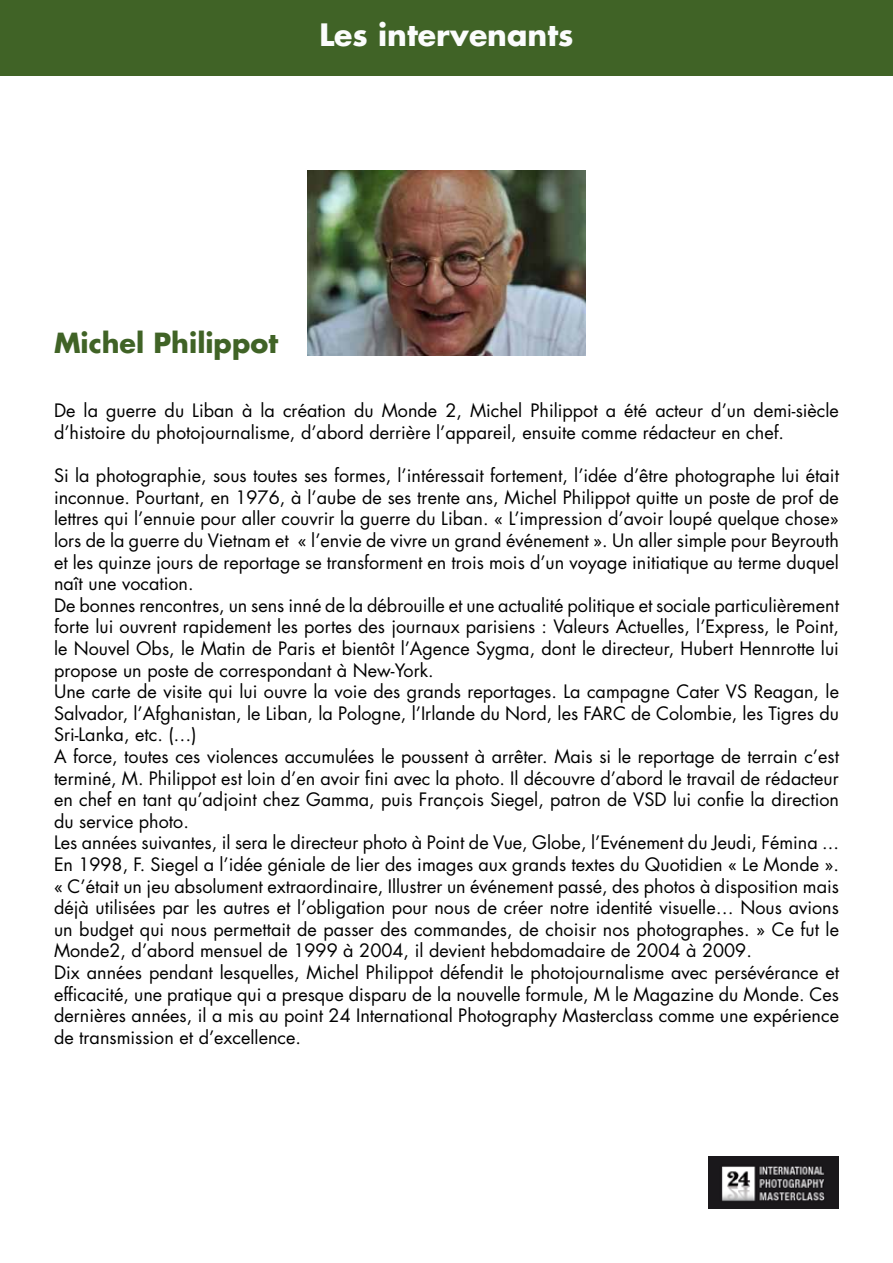
<style>
.page{position:relative;width:893px;height:1263px;background:#fff}
.page>*{position:absolute;margin:0;border:0;box-sizing:border-box;transform-origin:0 0}
.t1{font:700 30px "Futura";color:#fbfcfc}
.t2{font:700 27px "Futura";color:#406326}
.t3{font:18px/21.6px "Futura";color:#000}
</style>
<div class="page">
<div style="left:0;top:0;width:893px;height:75px;background:#406326"></div>
<img style="left:307px;top:170px;width:279px;height:185px">
<img style="left:708px;top:1156px;width:131px;height:53px">
<h1 class="t1" style="left:319px;top:14px;width:256px">Les intervenants</h1>
<h2 class="t2" style="left:54px;top:324px;width:226px">Michel Philippot</h2>
<p class="t3" style="left:54px;top:400px;width:786px">De la guerre du Liban à la création du Monde 2, Michel Philippot a été acteur d’un demi-siècle d’histoire du photojournalisme, d’abord derrière l’appareil, ensuite comme rédacteur en chef.</p>
<p class="t3" style="left:54px;top:464px;width:786px">Si la photographie, sous toutes ses formes, l’intéressait fortement, l’idée d’être photographe lui était inconnue. Pourtant, en 1976, à l’aube de ses trente ans, Michel Philippot quitte un poste de prof de lettres qui l’ennuie pour aller couvrir la guerre du Liban. « L’impression d’avoir loupé quelque chose» lors de la guerre du Vietnam et « l’envie de vivre un grand événement ». Un aller simple pour Beyrouth et les quinze jours de reportage se transforment en trois mois d’un voyage initiatique au terme duquel naît une vocation.<br>De bonnes rencontres, un sens inné de la débrouille et une actualité politique et sociale particulièrement forte lui ouvrent rapidement les portes des journaux parisiens : Valeurs Actuelles, l’Express, le Point, le Nouvel Obs, le Matin de Paris et bientôt l’Agence Sygma, dont le directeur, Hubert Hennrotte lui propose un poste de correspondant à New-York.<br>Une carte de visite qui lui ouvre la voie des grands reportages. La campagne Cater VS Reagan, le Salvador, l’Afghanistan, le Liban, la Pologne, l’Irlande du Nord, les FARC de Colombie, les Tigres du Sri-Lanka, etc. (…)<br>A force, toutes ces violences accumulées le poussent à arrêter. Mais si le reportage de terrain c’est terminé, M. Philippot est loin d’en avoir fini avec la photo. Il découvre d’abord le travail de rédacteur en chef en tant qu’adjoint chez Gamma, puis François Siegel, patron de VSD lui confie la direction du service photo.<br>Les années suivantes, il sera le directeur photo à Point de Vue, Globe, l’Evénement du Jeudi, Fémina ...<br>En 1998, F. Siegel a l’idée géniale de lier des images aux grands textes du Quotidien « Le Monde ». « C’était un jeu absolument extraordinaire, Illustrer un événement passé, des photos à disposition mais déjà utilisées par les autres et l’obligation pour nous de créer notre identité visuelle… Nous avions un budget qui nous permettait de passer des commandes, de choisir nos photographes. » Ce fut le Monde2, d’abord mensuel de 1999 à 2004, il devient hebdomadaire de 2004 à 2009.<br>Dix années pendant lesquelles, Michel Philippot défendit le photojournalisme avec persévérance et efficacité, une pratique qui a presque disparu de la nouvelle formule, M le Magazine du Monde. Ces dernières années, il a mis au point 24 International Photography Masterclass comme une expérience de transmission et d’excellence.</p>
</div>
